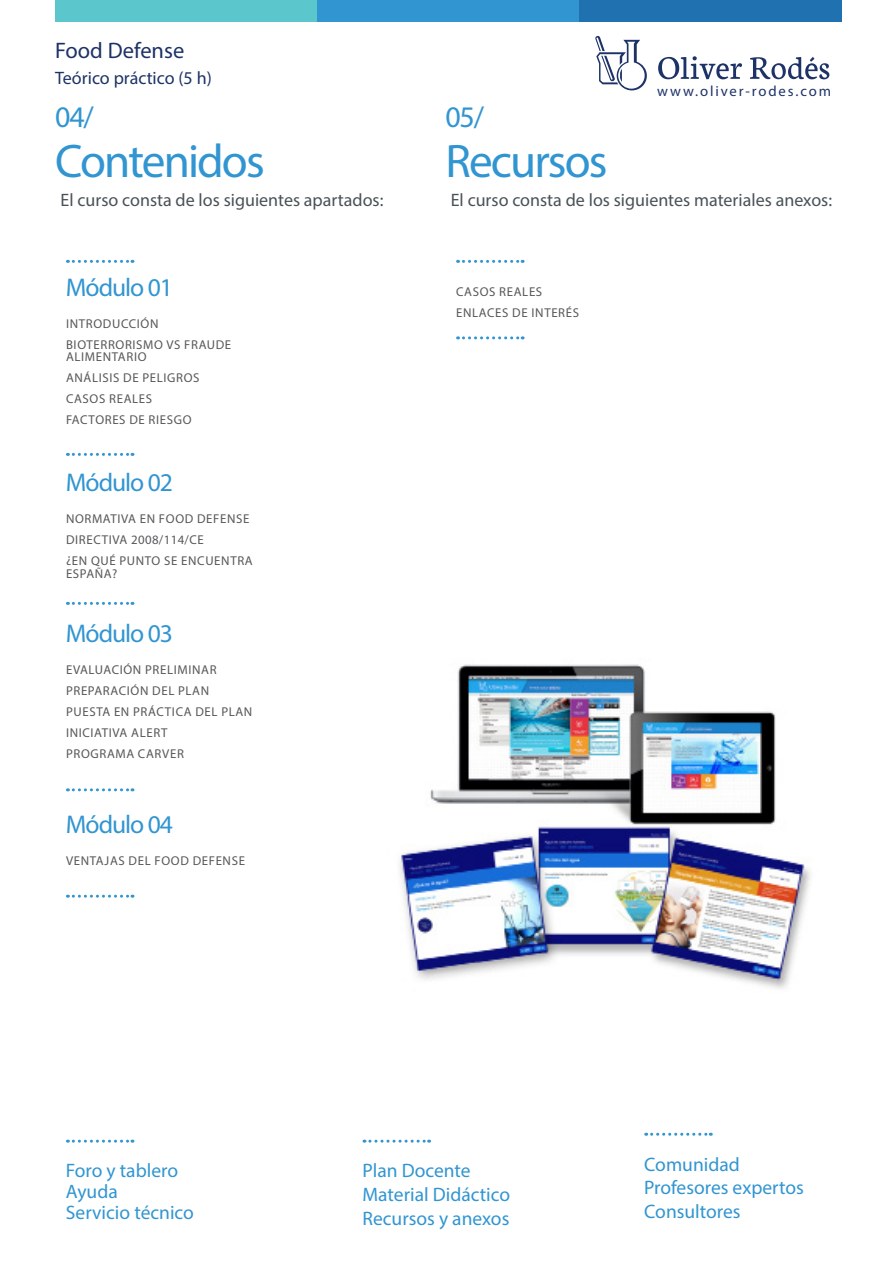
<style>
.page{position:relative;width:893px;height:1263px;background:#fff}
.page>*{position:absolute;margin:0;border:0;box-sizing:border-box;transform-origin:0 0}
.t1{font:47.25px "Myriad Pro";letter-spacing:-.04em;color:#3195d1}
.t2{font:30px "Myriad Pro";color:#3195d1}
.t3{font:25.65px "Myriad Pro";letter-spacing:-.04em;color:#3195d1}
.t4{font:22.5px "Myriad Pro";color:#1d3266}
.t5{font:19.5px/21px "Myriad Pro";color:#3195d1}
.t6{font:18px "Myriad Pro";color:#4a5257}
.t7{font:18px "Myriad Pro";color:#1d3266}
.t8{font:14.7px "Myriad Pro";letter-spacing:.13em;color:#1d3266}
.t9{font:12.9px/12.6px "Myriad Pro";letter-spacing:.05em;color:#57585a}
</style>
<div class="page">
<svg style="left:658px;top:56px;width:84px;height:23px"></svg>
<svg style="left:750px;top:57px;width:79px;height:22px"></svg>
<svg style="left:595px;top:36px;width:52px;height:54px"></svg>
<div style="left:55px;top:0;width:262px;height:21px;background:#5cc6cd"></div>
<div style="left:317px;top:0;width:263px;height:21px;background:#3195d1"></div>
<div style="left:580px;top:0;width:262px;height:21px;background:#1f71b0"></div>
<img style="left:400px;top:664px;width:411px;height:325px">
<svg style="left:67px;top:260px;width:66px;height:3px"></svg>
<svg style="left:67px;top:453px;width:66px;height:3px"></svg>
<svg style="left:67px;top:1140px;width:66px;height:3px"></svg>
<svg style="left:364px;top:1140px;width:66px;height:3px"></svg>
<svg style="left:646px;top:1133px;width:65px;height:3px"></svg>
<svg style="left:458px;top:260px;width:65px;height:3px"></svg>
<svg style="left:458px;top:336px;width:65px;height:3px"></svg>
<svg style="left:67px;top:602px;width:66px;height:3px"></svg>
<svg style="left:67px;top:788px;width:66px;height:3px"></svg>
<svg style="left:67px;top:895px;width:66px;height:3px"></svg>
<h3 class="t4" style="left:55px;top:37px;width:130px">Food Defense</h3>
<h3 class="t7" style="left:55px;top:67px;width:158px">Teórico práctico (5 h)</h3>
<p class="t2" style="left:55px;top:99px;width:40px">04/</p>
<p class="t1" style="left:55px;top:132px;width:211px">Contenidos</p>
<p class="t6" style="left:61px;top:188px;width:324px">El curso consta de los siguientes apartados:</p>
<p class="t3" style="left:66px;top:271px;width:109px">Módulo 01</p>
<p class="t9" style="left:66px;top:317px;width:94px">INTRODUCCIÓN</p>
<p class="t9" style="left:66px;top:338px;width:167px">BIOTERRORISMO VS FRAUDE<br>ALIMENTARIO</p>
<p class="t9" style="left:66px;top:371px;width:135px">ANÁLISIS DE PELIGROS</p>
<p class="t9" style="left:66px;top:392px;width:88px">CASOS REALES</p>
<p class="t9" style="left:66px;top:413px;width:127px">FACTORES DE RIESGO</p>
<p class="t3" style="left:66px;top:467px;width:109px">Módulo 02</p>
<p class="t9" style="left:66px;top:512px;width:185px">NORMATIVA EN FOOD DEFENSE</p>
<p class="t9" style="left:66px;top:533px;width:139px">DIRECTIVA 2008/114/CE</p>
<p class="t9" style="left:66px;top:554px;width:188px">¿EN QUÉ PUNTO SE ENCUENTRA<br>ESPAÑA?</p>
<p class="t3" style="left:66px;top:617px;width:109px">Módulo 03</p>
<p class="t9" style="left:66px;top:663px;width:152px">EVALUACIÓN PRELIMINAR</p>
<p class="t9" style="left:66px;top:684px;width:145px">PREPARACIÓN DEL PLAN</p>
<p class="t9" style="left:66px;top:705px;width:188px">PUESTA EN PRÁCTICA DEL PLAN</p>
<p class="t9" style="left:66px;top:726px;width:103px">INICIATIVA ALERT</p>
<p class="t9" style="left:66px;top:747px;width:119px">PROGRAMA CARVER</p>
<p class="t3" style="left:66px;top:808px;width:109px">Módulo 04</p>
<p class="t9" style="left:66px;top:854px;width:180px">VENTAJAS DEL FOOD DEFENSE</p>
<p class="t2" style="left:445px;top:99px;width:40px">05/</p>
<p class="t1" style="left:445px;top:132px;width:164px">Recursos</p>
<p class="t8" style="left:657px;top:82px;width:175px">www.oliver-rodes.com</p>
<p class="t6" style="left:451px;top:188px;width:383px">El curso consta de los siguientes materiales anexos:</p>
<p class="t9" style="left:456px;top:285px;width:88px">CASOS REALES</p>
<p class="t9" style="left:456px;top:306px;width:124px">ENLACES DE INTERÉS</p>
<p class="t5" style="left:66px;top:1160px;width:129px">Foro y tablero<br>Ayuda<br>Servicio técnico</p>
<p class="t5" style="left:362px;top:1160px;width:110px">Plan Docente</p>
<p class="t5" style="left:362px;top:1184px;width:149px">Material Didáctico</p>
<p class="t5" style="left:362px;top:1208px;width:148px">Recursos y anexos</p>
<p class="t5" style="left:644px;top:1153px;width:97px">Comunidad</p>
<p class="t5" style="left:644px;top:1177px;width:161px">Profesores expertos</p>
<p class="t5" style="left:644px;top:1201px;width:98px">Consultores</p>
</div>
